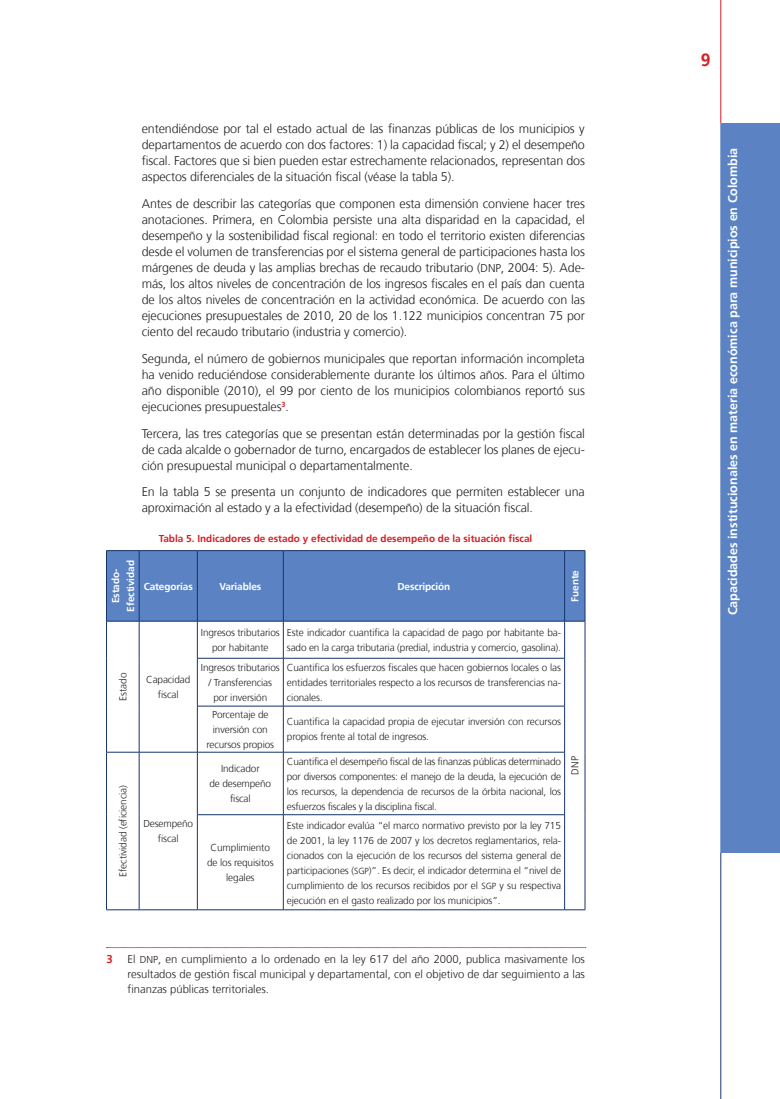
<style>
.page{position:relative;width:780px;height:1099px;background:#fff}
.page>*{position:absolute;margin:0;border:0;box-sizing:border-box;transform-origin:0 0}
.t1{font:700 17.5px "Frutiger";color:#d61f25}
.t2{font:300 12.5px/16px "Frutiger";letter-spacing:-.01em;color:#231f20;text-align:justify}
.t3{font:700 12.5px "Frutiger";color:#fff}
.t4{font:300 11.25px/15px "Frutiger";color:#231f20;text-align:justify}
.t5{font:700 11.25px "Frutiger";color:#d61f25}
.t6{font:300 10px/15px "Frutiger";letter-spacing:-.01em;color:#231f20;text-align:center}
.t7{font:700 10px "Frutiger";color:#d61f25}
.t8{font:700 10px/15px "Frutiger";letter-spacing:-.01em;color:#fff;text-align:center}
.s1{font-size:11.25px}
.s2{font-size:8.75px}
.s3{font-size:10px}
</style>
<div class="page">
<div style="left:720px;top:123px;width:60px;height:729px;background:#5b83c3"></div>
<hr style="left:720px;top:0;width:1px;height:123px;background:#d61f25">
<hr style="left:720px;top:852px;width:1px;height:246px;background:#16346b">
<hr style="left:106px;top:621px;width:1px;height:37px;background:#16346b">
<hr style="left:139px;top:621px;width:1px;height:37px;background:#16346b">
<hr style="left:106px;top:658px;width:1px;height:48px;background:#16346b">
<hr style="left:139px;top:658px;width:1px;height:48px;background:#16346b">
<hr style="left:106px;top:706px;width:1px;height:46px;background:#16346b">
<hr style="left:139px;top:706px;width:1px;height:46px;background:#16346b">
<hr style="left:197px;top:621px;width:1px;height:37px;background:#16346b">
<hr style="left:283px;top:621px;width:1px;height:37px;background:#16346b">
<svg style="left:106px;top:550px;width:479px;height:72px;background:#5880bf"></svg>
<hr style="left:564px;top:621px;width:1px;height:37px;background:#16346b">
<hr style="left:584px;top:621px;width:1px;height:37px;background:#16346b">
<hr style="left:584px;top:658px;width:1px;height:48px;background:#16346b">
<hr style="left:584px;top:706px;width:1px;height:46px;background:#16346b">
<hr style="left:584px;top:752px;width:1px;height:62px;background:#16346b">
<hr style="left:584px;top:814px;width:1px;height:95px;background:#16346b">
<svg style="left:564px;top:909px;width:21px;height:1px"></svg>
<hr style="left:197px;top:658px;width:86px;height:1px;background:#16346b">
<hr style="left:197px;top:658px;width:1px;height:48px;background:#16346b">
<hr style="left:283px;top:658px;width:281px;height:1px;background:#16346b">
<hr style="left:283px;top:658px;width:1px;height:48px;background:#16346b">
<hr style="left:564px;top:658px;width:1px;height:48px;background:#16346b">
<hr style="left:197px;top:706px;width:86px;height:1px;background:#16346b">
<hr style="left:197px;top:706px;width:1px;height:46px;background:#16346b">
<hr style="left:283px;top:706px;width:281px;height:1px;background:#16346b">
<hr style="left:283px;top:706px;width:1px;height:46px;background:#16346b">
<hr style="left:564px;top:706px;width:1px;height:46px;background:#16346b">
<hr style="left:106px;top:752px;width:33px;height:1px;background:#16346b">
<hr style="left:106px;top:752px;width:1px;height:62px;background:#16346b">
<hr style="left:139px;top:752px;width:58px;height:1px;background:#16346b">
<hr style="left:139px;top:752px;width:1px;height:62px;background:#16346b">
<hr style="left:106px;top:814px;width:1px;height:95px;background:#16346b">
<hr style="left:139px;top:814px;width:1px;height:95px;background:#16346b">
<hr style="left:106px;top:909px;width:33px;height:1px;background:#16346b">
<hr style="left:139px;top:909px;width:58px;height:1px;background:#16346b">
<hr style="left:197px;top:752px;width:86px;height:1px;background:#16346b">
<hr style="left:197px;top:752px;width:1px;height:62px;background:#16346b">
<hr style="left:283px;top:752px;width:281px;height:1px;background:#16346b">
<hr style="left:283px;top:752px;width:1px;height:62px;background:#16346b">
<hr style="left:564px;top:752px;width:1px;height:62px;background:#16346b">
<hr style="left:197px;top:814px;width:86px;height:1px;background:#16346b">
<hr style="left:197px;top:814px;width:1px;height:95px;background:#16346b">
<hr style="left:283px;top:814px;width:281px;height:1px;background:#16346b">
<hr style="left:283px;top:814px;width:1px;height:95px;background:#16346b">
<hr style="left:564px;top:814px;width:1px;height:95px;background:#16346b">
<hr style="left:197px;top:909px;width:86px;height:1px;background:#16346b">
<hr style="left:283px;top:909px;width:281px;height:1px;background:#16346b">
<svg style="left:106px;top:947px;width:479px;height:1px"></svg>
<p class="t2" style="left:142px;top:121px;width:444px">entendiéndose por tal el estado actual de las finanzas públicas de los municipios y departamentos de acuerdo con dos factores: 1) la capacidad fiscal; y 2) el desempeño fiscal. Factores que si bien pueden estar estrechamente relacionados, representan dos aspectos diferenciales de la situación fiscal (véase la tabla 5).</p>
<p class="t2" style="left:142px;top:196px;width:444px">Antes de describir las categorías que componen esta dimensión conviene hacer tres anotaciones. Primera, en Colombia persiste una alta disparidad en la capacidad, el desempeño y la sostenibilidad fiscal regional: en todo el territorio existen diferencias desde el volumen de transferencias por el sistema general de participaciones hasta los márgenes de deuda y las amplias brechas de recaudo tributario (<span class="s1">DNP</span>, 2004: 5). Ade&shy;más, los altos niveles de concentración de los ingresos fiscales en el país dan cuenta de los altos niveles de concentración en la actividad económica. De acuerdo con las ejecuciones presupuestales de 2010, 20 de los 1.122 municipios concentran 75 por ciento del recaudo tributario (industria y comercio).</p>
<p class="t2" style="left:142px;top:351px;width:444px">Segunda, el número de gobiernos municipales que reportan información incompleta ha venido reduciéndose considerablemente durante los últimos años. Para el último año disponible (2010), el 99 por ciento de los municipios colombianos reportó sus ejecuciones presupuestales<sup>3</sup>.</p>
<p class="t2" style="left:142px;top:425px;width:444px">Tercera, las tres categorías que se presentan están determinadas por la gestión fiscal de cada alcalde o gobernador de turno, encargados de establecer los planes de ejecu&shy;ción presupuestal municipal o departamentalmente.</p>
<p class="t2" style="left:142px;top:484px;width:444px">En la tabla 5 se presenta un conjunto de indicadores que permiten establecer una aproximación al estado y a la efectividad (desempeño) de la situación fiscal.</p>
<p class="t7" style="left:159px;top:532px;width:375px">Tabla 5. Indicadores de estado y efectividad de desempeño de la situación fiscal</p>
<p class="t8" style="left:108px;top:611px;width:53px;rotate:-90deg">Estado-<br>Efectividad</p>
<p class="t8" style="left:144px;top:578px;width:51px">Categorías</p>
<p class="t8" style="left:219px;top:578px;width:43px">Variables</p>
<p class="t8" style="left:397px;top:578px;width:54px">Descripción</p>
<p class="t8" style="left:567px;top:601px;width:33px;rotate:-90deg">Fuente</p>
<p class="t6" style="left:201px;top:625px;width:80px">Ingresos tributarios por habitante</p>
<p class="t6" style="left:287px;top:625px;width:276px;text-align:left">Este indicador cuantifica la capacidad de pago por habitante ba&shy;sado en la carga tributaria (predial, industria y comercio, gasolina).</p>
<p class="t6" style="left:116px;top:700px;width:29px;rotate:-90deg">Estado</p>
<p class="t6" style="left:146px;top:672px;width:46px">Capacidad fiscal</p>
<p class="t6" style="left:116px;top:876px;width:93px;rotate:-90deg">Efectividad (eficiencia)</p>
<p class="t6" style="left:143px;top:816px;width:51px">Desempeño fiscal</p>
<p class="t6" style="left:201px;top:660px;width:80px">Ingresos tributarios / Transferencias por inversión</p>
<p class="t6" style="left:287px;top:660px;width:276px;text-align:justify">Cuantifica los esfuerzos fiscales que hacen gobiernos locales o las entidades territoriales respecto a los recursos de transferencias na&shy;cionales.</p>
<p class="t6" style="left:206px;top:707px;width:69px">Porcentaje de inversión con recursos propios</p>
<p class="t6" style="left:287px;top:714px;width:275px;text-align:left">Cuantifica la capacidad propia de ejecutar inversión con recursos propios frente al total de ingresos.</p>
<p class="t6" style="left:209px;top:761px;width:63px">Indicador<br>de desempeño fiscal</p>
<p class="t6" style="left:287px;top:754px;width:276px;text-align:justify">Cuantifica el desempeño fiscal de las finanzas públicas determinado por diversos componentes: el manejo de la deuda, la ejecución de los recursos, la dependencia de recursos de la órbita nacional, los esfuerzos fiscales y la disciplina fiscal.</p>
<p class="t6" style="left:207px;top:840px;width:68px">Cumplimiento de los requisitos legales</p>
<p class="t6" style="left:287px;top:817px;width:276px;text-align:justify">Este indicador evalúa “el marco normativo previsto por la ley 715 de 2001, la ley 1176 de 2007 y los decretos reglamentarios, rela&shy;cionados con la ejecución de los recursos del sistema general de participaciones (<span class="s2">SGP</span>)”. Es decir, el indicador determina el “nivel de cumplimiento de los recursos recibidos por el <span class="s2">SGP</span> y su respectiva ejecución en el gasto realizado por los municipios”.</p>
<p class="t6" style="left:567px;top:774px;width:20px;rotate:-90deg">DNP</p>
<p class="t5" style="left:106px;top:952px;width:8px">3</p>
<p class="t4" style="left:128px;top:951px;width:459px">El <span class="s3">DNP</span>, en cumplimiento a lo ordenado en la ley 617 del año 2000, publica masivamente los resultados de gestión fiscal municipal y departamental, con el objetivo de dar seguimiento a las finanzas públicas territoriales.</p>
<h1 class="t1" style="left:700px;top:50px;width:11px">9</h1>
<p class="t3" style="left:725px;top:615px;width:469px;rotate:-90deg">Capacidades institucionales en materia económica para municipios en Colombia</p>
</div>
